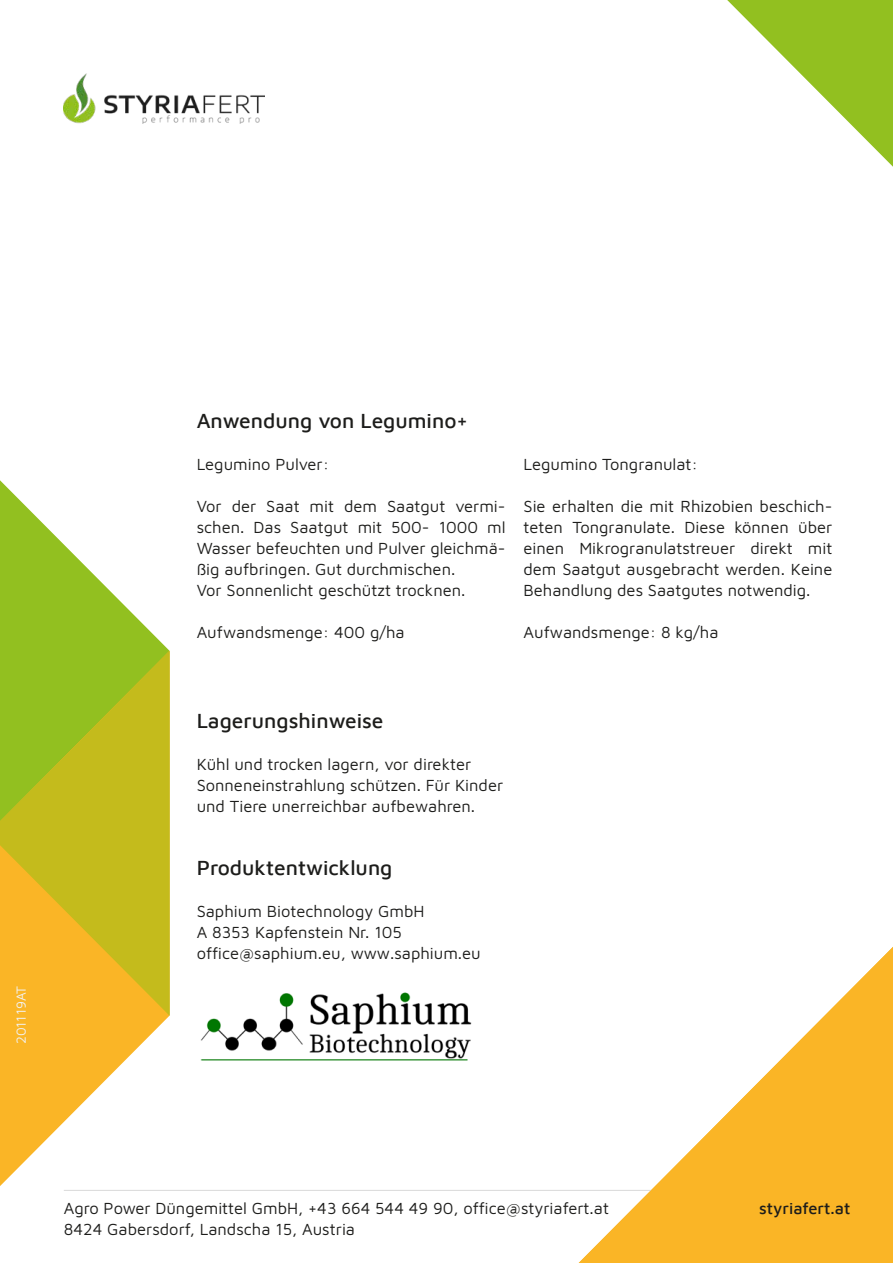
<style>
.page{position:relative;width:893px;height:1263px;background:#fff}
.page>*{position:absolute;margin:0;border:0;box-sizing:border-box;transform-origin:0 0}
.t1{font:500 21px "Maven Pro";color:#1d1d1b}
.t2{font:16.5px/21px "Maven Pro";color:#1d1d1b}
.t3{font:500 16.5px "Maven Pro";color:#1d1d1b}
.t4{font:13.5px "Maven Pro";color:#f2f2f2}
</style>
<div class="page">
<svg style="left:727px;top:0;width:166px;height:167px"></svg>
<svg style="left:0;top:480px;width:169px;height:171px"></svg>
<svg style="left:0;top:1016px;width:169px;height:170px"></svg>
<svg style="left:0;top:651px;width:169px;height:365px;fill:#c4bb1c"></svg>
<hr style="left:64px;top:1190px;width:786px;height:1px;background:#dadada">
<img style="left:200px;top:992px;width:272px;height:69px">
<svg style="left:579px;top:947px;width:314px;height:316px"></svg>
<img style="left:64px;top:73px;width:201px;height:51px">
<p class="t4" style="left:12px;top:1044px;width:60px;rotate:-90deg">201119AT</p>
<p class="t1" style="left:197px;top:406px;width:273px">Anwendung von Legumino+</p>
<p class="t2" style="left:197px;top:452px;width:134px">Legumino Pulver:</p>
<p class="t2" style="left:197px;top:494px;width:310px">Vor der Saat mit dem Saatgut vermi&shy;schen. Das Saatgut mit 500- 1000 ml Wasser befeuchten und Pulver gleichmä&shy;ßig aufbringen. Gut durchmischen.<br>Vor Sonnenlicht geschützt trocknen.</p>
<p class="t2" style="left:197px;top:620px;width:210px">Aufwandsmenge: 400 g/ha</p>
<p class="t2" style="left:523px;top:452px;width:176px">Legumino Tongranulat:</p>
<p class="t2" style="left:523px;top:494px;width:310px;text-align:justify">Sie erhalten die mit Rhizobien beschich&shy;teten Tongranulate. Diese können über einen Mikrogranulatstreuer direkt mit dem Saatgut ausgebracht werden. Keine Behandlung des Saatgutes notwendig.</p>
<p class="t2" style="left:523px;top:620px;width:197px">Aufwandsmenge: 8 kg/ha</p>
<p class="t1" style="left:197px;top:706px;width:188px">Lagerungshinweise</p>
<p class="t2" style="left:197px;top:752px;width:308px">Kühl und trocken lagern, vor direkter<br>Sonneneinstrahlung schützen. Für Kinder und Tiere unerreichbar aufbewahren.</p>
<p class="t1" style="left:197px;top:853px;width:197px">Produktentwicklung</p>
<p class="t2" style="left:197px;top:899px;width:286px">Saphium Biotechnology GmbH<br>A 8353 Kapfenstein Nr. 105 office@saphium.eu, www.saphium.eu</p>
<p class="t2" style="left:64px;top:1196px;width:547px">Agro Power Düngemittel GmbH, +43 664 544 49 90, office@styriafert.at<br>8424 Gabersdorf, Landscha 15, Austria</p>
<p class="t3" style="left:759px;top:1197px;width:93px">styriafert.at</p>
</div>
